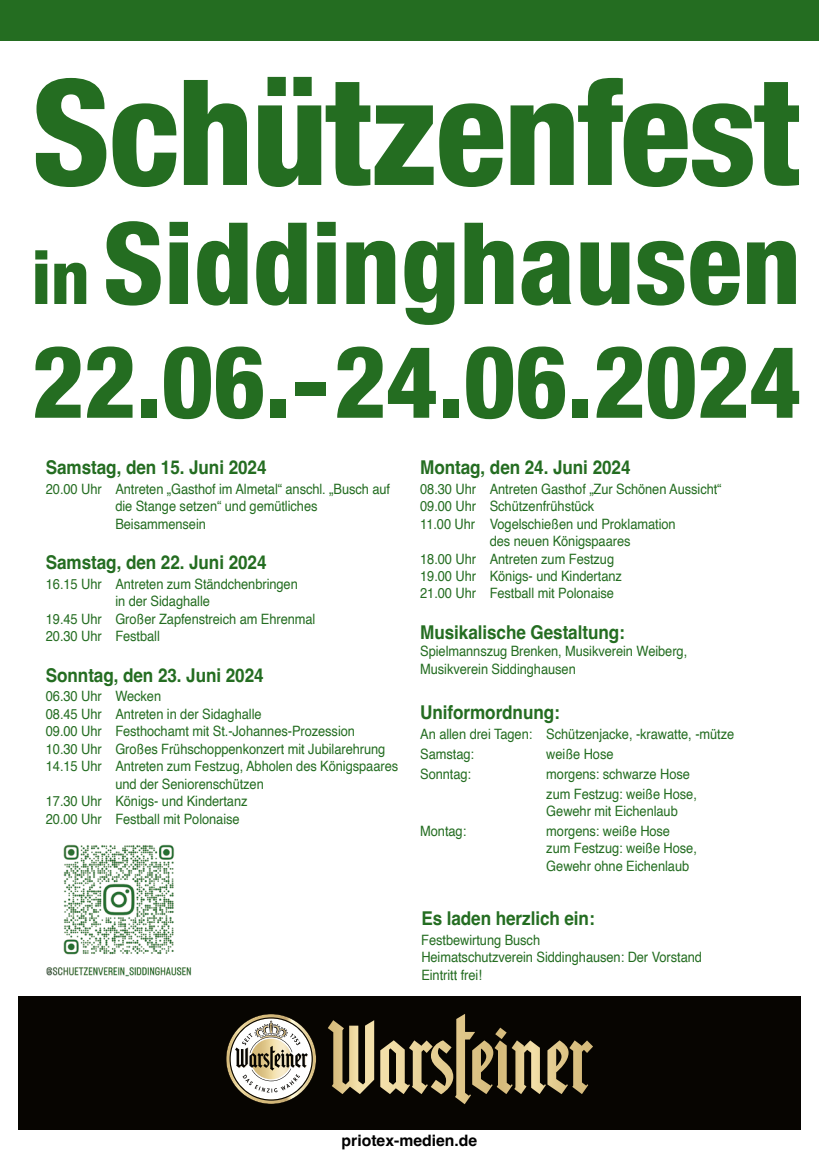
<style>
.page{position:relative;width:819px;height:1156px;background:#fff}
.page>*{position:absolute;margin:0;border:0;box-sizing:border-box;transform-origin:0 0}
.t1{font:800 condensed 147px "Helvetica Neue LT Pro";letter-spacing:-.015em;color:#246d21}
.t2{font:800 condensed 113.75px "Helvetica Neue LT Pro";color:#246d21}
.t3{font:800 condensed 100.62px "Helvetica Neue LT Pro";letter-spacing:-.005em;color:#246d21}
.t4{font:700 18.99px "Helvetica";letter-spacing:-.005em;color:#246d21;scale:.9 1}
.t5{font:700 15.75px "Helvetica";color:#000}
.t6{font:14.26px/17.4px "Helvetica";letter-spacing:-.005em;color:#246d21;scale:.9 1}
.s1{font-size:74.38px}
</style>
<div class="page">
<div style="left:0;top:0;width:819px;height:41px;background:#246d21"></div>
<div style="left:18px;top:996px;width:782px;height:134px;background:#070501"></div>
<svg style="left:328px;top:1014px;width:265px;height:90px"></svg>
<svg style="left:226px;top:1014px;width:90px;height:90px"></svg>
<img style="left:46px;top:844px;width:146px;height:133px">
<h1 class="t1" style="left:32px;top:42px;width:770px">Schützenfest</h1>
<h2 class="t2" style="left:32px;top:193px;width:770px"><span class="s1">in</span> Siddinghausen</h2>
<h3 class="t3" style="left:32px;top:320px;width:771px">22.06. - 24.06.2024</h3>
<h3 class="t4" style="left:46px;top:456px;width:247px">Samstag, den 15. Juni 2024</h3>
<p class="t6" style="left:115px;top:480px;width:307px;text-indent:-69px">20.00 Uhr Antreten „Gasthof im Almetal“ anschl. „Busch auf die Stange setzen“ und gemütliches<br>Beisammensein</p>
<h3 class="t4" style="left:46px;top:551px;width:247px">Samstag, den 22. Juni 2024</h3>
<p class="t6" style="left:46px;top:576px;width:281px">16.15 Uhr Antreten zum Ständchenbringen</p>
<p class="t6" style="left:115px;top:593px;width:107px">in der Sidaghalle</p>
<p class="t6" style="left:46px;top:610px;width:301px">19.45 Uhr Großer Zapfenstreich am Ehrenmal</p>
<p class="t6" style="left:46px;top:628px;width:128px">20.30 Uhr Festball</p>
<h3 class="t4" style="left:46px;top:663px;width:243px">Sonntag, den 23. Juni 2024</h3>
<p class="t6" style="left:46px;top:688px;width:130px">06.30 Uhr Wecken</p>
<p class="t6" style="left:46px;top:705px;width:241px">08.45 Uhr Antreten in der Sidaghalle</p>
<p class="t6" style="left:46px;top:723px;width:345px">09.00 Uhr Festhochamt mit St.-Johannes-Prozession</p>
<p class="t6" style="left:46px;top:740px;width:379px">10.30 Uhr Großes Frühschoppenkonzert mit Jubilarehrung</p>
<p class="t6" style="left:46px;top:758px;width:393px">14.15 Uhr Antreten zum Festzug, Abholen des Königspaares</p>
<p class="t6" style="left:115px;top:775px;width:166px">und der Seniorenschützen</p>
<p class="t6" style="left:46px;top:793px;width:225px">17.30 Uhr Königs- und Kindertanz</p>
<p class="t6" style="left:46px;top:810px;width:217px">20.00 Uhr Festball mit Polonaise</p>
<h3 class="t4" style="left:420px;top:456px;width:235px">Montag, den 24. Juni 2024</h3>
<p class="t6" style="left:420px;top:480px;width:336px">08.30 Uhr Antreten Gasthof „Zur Schönen Aussicht“</p>
<p class="t6" style="left:420px;top:498px;width:195px">09.00 Uhr Schützenfrühstück</p>
<p class="t6" style="left:420px;top:515px;width:285px">11.00 Uhr Vogelschießen und Proklamation</p>
<p class="t6" style="left:489px;top:533px;width:158px">des neuen Königspaares</p>
<p class="t6" style="left:420px;top:550px;width:217px">18.00 Uhr Antreten zum Festzug</p>
<p class="t6" style="left:420px;top:568px;width:225px">19.00 Uhr Königs- und Kindertanz</p>
<p class="t6" style="left:420px;top:585px;width:217px">21.00 Uhr Festball mit Polonaise</p>
<h3 class="t4" style="left:420px;top:620px;width:229px">Musikalische Gestaltung:</h3>
<p class="t6" style="left:420px;top:643px;width:298px">Spielmannszug Brenken, Musikverein Weiberg,<br>Musikverein Siddinghausen</p>
<h3 class="t4" style="left:420px;top:700px;width:157px">Uniformordnung:</h3>
<p class="t6" style="left:420px;top:724px;width:350px;line-height:19.9px">An allen drei Tagen: Schützenjacke, -krawatte, -mütze<br>Samstag:</p>
<p class="t6" style="left:546px;top:745px;width:76px">weiße Hose</p>
<p class="t6" style="left:420px;top:765px;width:58px">Sonntag:</p>
<p class="t6" style="left:546px;top:764px;width:169px;line-height:19.9px">morgens: schwarze Hose zum Festzug: weiße Hose,</p>
<p class="t6" style="left:546px;top:803px;width:148px">Gewehr mit Eichenlaub</p>
<p class="t6" style="left:420px;top:823px;width:53px">Montag:</p>
<p class="t6" style="left:546px;top:823px;width:169px">morgens: weiße Hose zum Festzug: weiße Hose,<br>Gewehr ohne Eichenlaub</p>
<h3 class="t4" style="left:421px;top:907px;width:194px">Es laden herzlich ein:</h3>
<p class="t6" style="left:421px;top:932px;width:313px">Festbewirtung Busch<br>Heimatschutzverein Siddinghausen: Der Vorstand<br>Eintritt frei!</p>
<p class="t5" style="left:341px;top:1130px;width:137px">priotex-medien.de</p>
</div>
